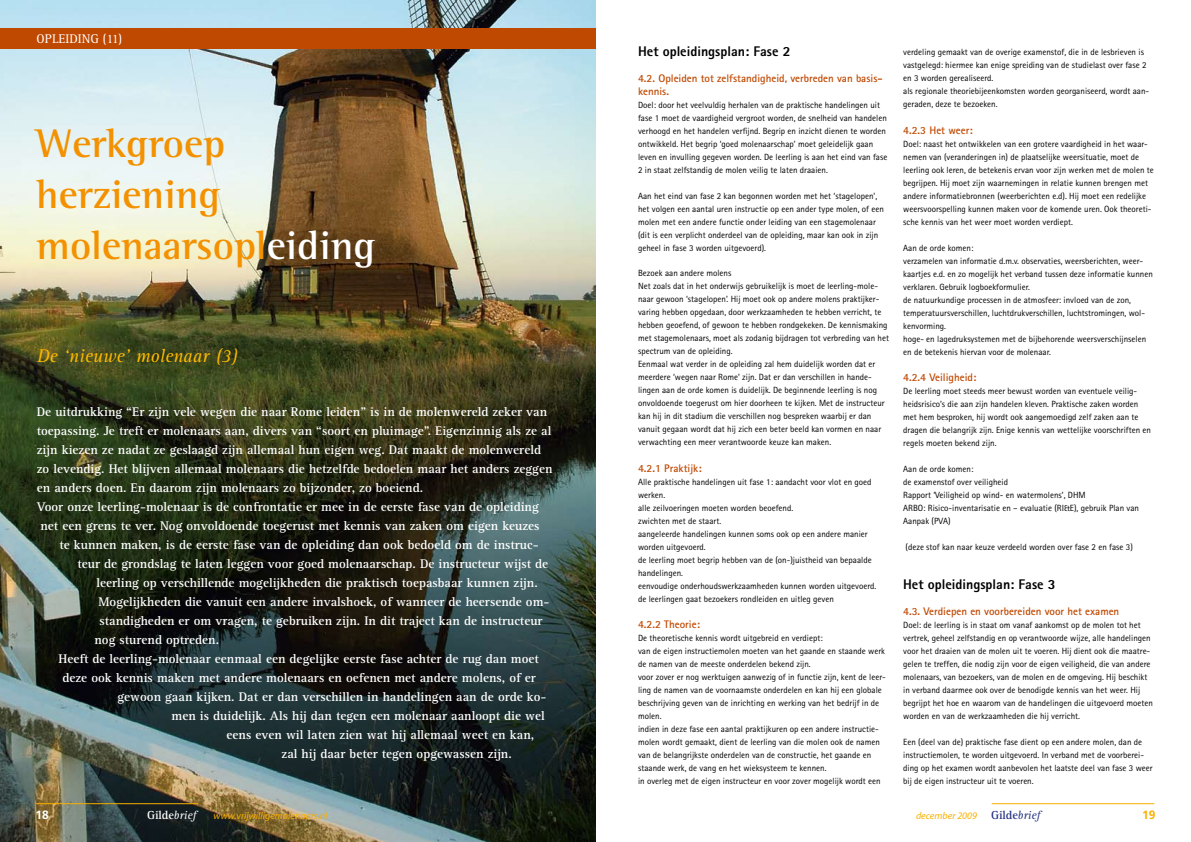
<style>
.page{position:relative;width:1191px;height:842px;background:#fff}
.page>*{position:absolute;margin:0;border:0;box-sizing:border-box;transform-origin:0 0}
.t1{font:700 41px/51px "Rotis Semi Serif";color:#f39100}
.t2{font:italic 19px "Rotis Serif";color:#fbb900}
.t3{font:800 14px "Rotis Sans Serif";color:#000}
.t4{font:700 13px/19px "Rotis Serif";color:#fff}
.t5{font:13px "Rotis Serif";color:#fff}
.t6{font:700 12px "Rotis Serif";color:#fff}
.t7{font:700 12px "Frutiger";color:#f9b000}
.t8{font:700 12px "Frutiger";color:#fff}
.t9{font:700 11px/13px "Rotis Sans Serif";color:#c04902}
.t10{font:italic 10px "Myriad";color:#f9b000}
.t11{font:9px/13px "Rotis Sans Serif";color:#000}
.s1{color:#fff}
.s2{font-weight:400;font-style:italic}
.s3{font-family:"Rotis Serif";font-weight:700;font-style:normal;font-size:12px;color:#253482}
.s4{font-family:"Rotis Serif";font-size:12px;color:#253482}
</style>
<div class="page">
<hr style="left:991px;top:803px;width:163px;height:1px;background:#f9b000">
<img style="left:0;top:0;width:595px;height:842px">
<div style="left:0;top:29px;width:595px;height:20px;background:#c04902"></div>
<hr style="left:36px;top:803px;width:162px;height:1px;background:#f9b000">
<h3 class="t5" style="left:37px;top:31px;width:87px">OPLEIDING (11)</h3>
<h1 class="t1" style="left:37px;top:118px;width:340px">Werkgroep herziening molenaarsopl<span class="s1">eiding</span></h1>
<h2 class="t2" style="left:37px;top:345px;width:202px">De ‘nieuwe’ molenaar (3)</h2>
<p class="t4" style="left:37px;top:403px;width:517px">De uitdrukking “Er zijn vele wegen die naar Rome leiden” is in de molenwereld zeker van toepassing. Je treft er molenaars aan, divers van “soort en pluimage”. Eigenzinnig als ze al zijn kiezen ze nadat ze geslaagd zijn allemaal hun eigen weg. Dat maakt de molenwereld zo levendig. Het blijven allemaal molenaars die hetzelfde bedoelen maar het anders zeggen en anders doen. En daarom zijn molenaars zo bijzonder, zo boeiend.<br>Voor onze leerling-molenaar is de confrontatie er mee in de eerste fase van de opleiding net een grens te ver. Nog onvoldoende toegerust met kennis van zaken om eigen keuzes</p>
<h3 class="t4" style="left:59px;top:536px;width:481px">te kunnen maken, is de eerste fase van de opleiding dan ook bedoeld om de instruc-</h3>
<h3 class="t4" style="left:77px;top:555px;width:472px">teur de grondslag te laten leggen voor goed molenaarschap. De instructeur wijst de</h3>
<h3 class="t4" style="left:96px;top:574px;width:443px">leerling op verschillende mogelijkheden die praktisch toepasbaar kunnen zijn.</h3>
<h3 class="t4" style="left:98px;top:593px;width:452px">Mogelijkheden die vanuit een andere invalshoek, of wanneer de heersende om-</h3>
<h3 class="t4" style="left:99px;top:612px;width:444px">standigheden er om vragen, te gebruiken zijn. In dit traject kan de instructeur</h3>
<h3 class="t4" style="left:94px;top:631px;width:126px">nog sturend optreden.</h3>
<h3 class="t4" style="left:58px;top:650px;width:482px">Heeft de leerling-molenaar eenmaal een degelijke eerste fase achter de rug dan moet</h3>
<h3 class="t4" style="left:62px;top:669px;width:475px">deze ook kennis maken met andere molenaars en oefenen met andere molens, of er</h3>
<h3 class="t4" style="left:117px;top:688px;width:430px">gewoon gaan kijken. Dat er dan verschillen in handelingen aan de orde ko-</h3>
<h3 class="t4" style="left:171px;top:707px;width:375px">men is duidelijk. Als hij dan tegen een molenaar aanloopt die wel</h3>
<h3 class="t4" style="left:226px;top:726px;width:309px">eens even wil laten zien wat hij allemaal weet en kan,</h3>
<h3 class="t4" style="left:281px;top:745px;width:232px">zal hij daar beter tegen opgewassen zijn.</h3>
<h3 class="t8" style="left:35px;top:808px;width:15px">18</h3>
<h3 class="t6" style="left:147px;top:808px;width:51px">Gilde<span class="s2">brief</span></h3>
<p class="t10" style="left:214px;top:811px;width:115px">www.vrijwilligemolenaars.nl</p>
<h3 class="t3" style="left:638px;top:42px;width:154px">Het opleidingsplan: Fase 2</h3>
<p class="t9" style="left:638px;top:71px;width:246px">4.2. Opleiden tot zelfstandigheid, verbreden van basis&shy;kennis.</p>
<p class="t11" style="left:638px;top:98px;width:251px">Doel: door het veelvuldig herhalen van de praktische handelingen uit fase 1 moet de vaardigheid vergroot worden, de snelheid van handelen verhoogd en het handelen verfijnd. Begrip en inzicht dienen te worden ontwikkeld. Het begrip ‘goed molenaarschap’ moet geleidelijk gaan leven en invulling gegeven worden. De leerling is aan het eind van fase 2 in staat zelfstandig de molen veilig te laten draaien.</p>
<p class="t11" style="left:638px;top:189px;width:247px">Aan het eind van fase 2 kan begonnen worden met het ‘stagelopen’, het volgen een aantal uren instructie op een ander type molen, of een molen met een andere functie onder leiding van een stagemolenaar (dit is een verplicht onderdeel van de opleiding, maar kan ook in zijn geheel in fase 3 worden uitgevoerd).</p>
<p class="t11" style="left:638px;top:267px;width:252px">Bezoek aan andere molens<br>Net zoals dat in het onderwijs gebruikelijk is moet de leerling-mole&shy;naar gewoon ‘stagelopen’. Hij moet ook op andere molens praktijker&shy;varing hebben opgedaan, door werkzaamheden te hebben verricht, te hebben geoefend, of gewoon te hebben rondgekeken. De kennismaking met stagemolenaars, moet als zodanig bijdragen tot verbreding van het spectrum van de opleiding.<br>Eenmaal wat verder in de opleiding zal hem duidelijk worden dat er meerdere ‘wegen naar Rome’ zijn. Dat er dan verschillen in hande&shy;lingen aan de orde komen is duidelijk. De beginnende leerling is nog onvoldoende toegerust om hier doorheen te kijken. Met de instructeur kan hij in dit stadium die verschillen nog bespreken waarbij er dan vanuit gegaan wordt dat hij zich een beter beeld kan vormen en naar verwachting een meer verantwoorde keuze kan maken.</p>
<p class="t9" style="left:638px;top:461px;width:65px">4.2.1 Praktijk:</p>
<p class="t11" style="left:638px;top:475px;width:240px">Alle praktische handelingen uit fase 1: aandacht voor vlot en goed werken.<br>alle zeilvoeringen moeten worden beoefend.<br>zwichten met de staart.<br>aangeleerde handelingen kunnen soms ook op een andere manier worden uitgevoerd.<br>de leerling moet begrip hebben van de (on-)juistheid van bepaalde handelingen.<br>eenvoudige onderhoudswerkzaamheden kunnen worden uitgevoerd. de leerlingen gaat bezoekers rondleiden en uitleg geven</p>
<p class="t9" style="left:638px;top:617px;width:63px">4.2.2 Theorie:</p>
<p class="t11" style="left:638px;top:631px;width:249px">De theoretische kennis wordt uitgebreid en verdiept:<br>van de eigen instructiemolen moeten van het gaande en staande werk de namen van de meeste onderdelen bekend zijn.<br>voor zover er nog werktuigen aanwezig of in functie zijn, kent de leer&shy;ling de namen van de voornaamste onderdelen en kan hij een globale beschrijving geven van de inrichting en werking van het bedrijf in de molen.<br>indien in deze fase een aantal praktijkuren op een andere instructie&shy;molen wordt gemaakt, dient de leerling van die molen ook de namen van de belangrijkste onderdelen van de constructie, het gaande en staande werk, de vang en het wieksysteem te kennen.<br>in overleg met de eigen instructeur en voor zover mogelijk wordt een</p>
<p class="t11" style="left:903px;top:46px;width:248px">verdeling gemaakt van de overige examenstof, die in de lesbrieven is vastgelegd: hiermee kan enige spreiding van de studielast over fase 2 en 3 worden gerealiseerd.<br>als regionale theoriebijeenkomsten worden georganiseerd, wordt aan&shy;geraden, deze te bezoeken.</p>
<p class="t9" style="left:903px;top:123px;width:71px">4.2.3 Het weer:</p>
<p class="t11" style="left:903px;top:137px;width:252px">Doel: naast het ontwikkelen van een grotere vaardigheid in het waar&shy;nemen van (veranderingen in) de plaatselijke weersituatie, moet de leerling ook leren, de betekenis ervan voor zijn werken met de molen te begrijpen. Hij moet zijn waarnemingen in relatie kunnen brengen met andere informatiebronnen (weerberichten e.d). Hij moet een redelijke weersvoorspelling kunnen maken voor de komende uren. Ook theoreti&shy;sche kennis van het weer moet worden verdiept.</p>
<p class="t11" style="left:903px;top:241px;width:251px">Aan de orde komen:<br>verzamelen van informatie d.m.v. observaties, weersberichten, weer&shy;kaartjes e.d. en zo mogelijk het verband tussen deze informatie kunnen verklaren. Gebruik logboekformulier.<br>de natuurkundige processen in de atmosfeer: invloed van de zon, temperatuursverschillen, luchtdrukverschillen, luchtstromingen, wol&shy;kenvorming.<br>hoge- en lagedruksystemen met de bijbehorende weersverschijnselen en de betekenis hiervan voor de molenaar.</p>
<p class="t9" style="left:903px;top:370px;width:75px">4.2.4 Veiligheid:</p>
<p class="t11" style="left:903px;top:384px;width:249px">De leerling moet steeds meer bewust worden van eventuele veilig&shy;heidsrisico’s die aan zijn handelen kleven. Praktische zaken worden met hem besproken, hij wordt ook aangemoedigd zelf zaken aan te dragen die belangrijk zijn. Enige kennis van wettelijke voorschriften en regels moeten bekend zijn.</p>
<p class="t11" style="left:903px;top:462px;width:237px">Aan de orde komen:<br>de examenstof over veiligheid<br>Rapport ‘Veiligheid op wind- en watermolens’, DHM<br>ARBO: Risico-inventarisatie en – evaluatie (RI&amp;E), gebruik Plan van Aanpak (PVA)</p>
<p class="t11" style="left:905px;top:540px;width:229px">(deze stof kan naar keuze verdeeld worden over fase 2 en fase 3)</p>
<h3 class="t3" style="left:903px;top:575px;width:154px">Het opleidingsplan: Fase 3</h3>
<p class="t9" style="left:903px;top:604px;width:218px">4.3. Verdiepen en voorbereiden voor het examen</p>
<p class="t11" style="left:903px;top:618px;width:251px">Doel: de leerling is in staat om vanaf aankomst op de molen tot het vertrek, geheel zelfstandig en op verantwoorde wijze, alle handelingen voor het draaien van de molen uit te voeren. Hij dient ook die maatre&shy;gelen te treffen, die nodig zijn voor de eigen veiligheid, die van andere molenaars, van bezoekers, van de molen en de omgeving. Hij beschikt in verband daarmee ook over de benodigde kennis van het weer. Hij begrijpt het hoe en waarom van de handelingen die uitgevoerd moeten worden en van de werkzaamheden die hij verricht.</p>
<p class="t11" style="left:903px;top:735px;width:251px">Een (deel van de) praktische fase dient op een andere molen, dan de instructiemolen, te worden uitgevoerd. In verband met de voorberei&shy;ding op het examen wordt aanbevolen het laatste deel van fase 3 weer bij de eigen instructeur uit te voeren.</p>
<p class="t10" style="left:916px;top:811px;width:126px">december 2009 <span class="s3">Gilde</span><span class="s4">brief</span></p>
<h3 class="t7" style="left:1142px;top:808px;width:15px">19</h3>
</div>
